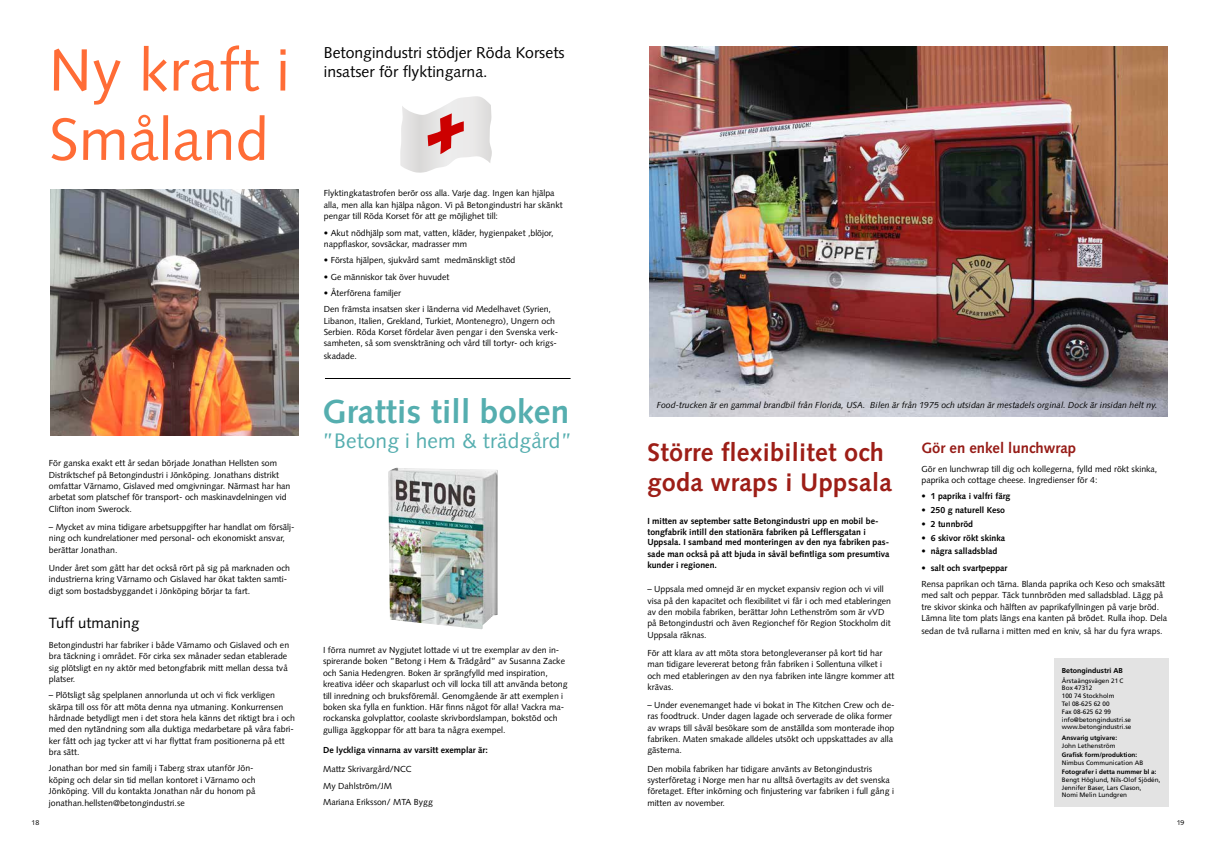
<style>
.page{position:relative;width:1216px;height:856px;background:#fff}
.page>*{position:absolute;margin:0;border:0;box-sizing:border-box;transform-origin:0 0}
.t1{font:59.5px/69.3px "Syntax";letter-spacing:.005em;color:#ff6c36}
.t2{font:700 33.25px "Syntax";letter-spacing:.005em;color:#55aeaf}
.t3{font:700 25.38px/30.4px "Syntax";letter-spacing:.01em;color:#9d1e17}
.t4{font:21px "Syntax";letter-spacing:.005em;color:#55aeaf}
.t5{font:15.75px/18.9px "Syntax";color:#000}
.t6{font:700 14.88px "Syntax";color:#961b16}
.t7{font:14.88px "Syntax";color:#000}
.t8{font:8.75px/11.4px "Syntax";color:#000}
.t9{font:700 8.75px/11.4px "Syntax";color:#000}
.t10{font:italic 8.75px "Syntax";color:#000}
.t11{font:700 7.09px "Frutiger";color:#000}
.t12{font:7px "Syntax";color:#000}
.t13{font:6.39px/7.8px "Frutiger";color:#000}
.t14{font:700 6.39px "Frutiger";color:#000}
</style>
<div class="page">
<img style="left:388px;top:467px;width:110px;height:162px">
<img style="left:50px;top:189px;width:248px;height:246px">
<hr style="left:325px;top:378px;width:245px;height:1px;background:#000">
<svg style="left:400px;top:96px;width:92px;height:77px"></svg>
<img style="left:649px;top:46px;width:518px;height:371px">
<div style="left:1053px;top:658px;width:115px;height:148px;background:#e3e3e3"></div>
<h1 class="t1" style="left:49px;top:35px;width:242px">Ny kraft i<br>Småland</h1>
<p class="t8" style="left:49px;top:457px;width:243px">För ganska exakt ett år sedan började Jonathan Hellsten som Distriktschef på Betongindustri i Jönköping. Jonathans distrikt omfattar Värnamo, Gislaved med omgivningar. Närmast har han arbetat som platschef för transport- och maskinavdelningen vid Clifton inom Swerock.</p>
<p class="t8" style="left:49px;top:521px;width:247px">– Mycket av mina tidigare arbetsuppgifter har handlat om försälj&shy;ning och kundrelationer med personal- och ekonomiskt ansvar, berättar Jonathan.</p>
<p class="t8" style="left:49px;top:562px;width:243px">Under året som gått har det också rört på sig på marknaden och industrierna kring Värnamo och Gislaved har ökat takten samti&shy;digt som bostadsbyggandet i Jönköping börjar ta fart.</p>
<h3 class="t7" style="left:49px;top:614px;width:92px">Tuff utmaning</h3>
<p class="t8" style="left:49px;top:639px;width:242px">Betongindustri har fabriker i både Värnamo och Gislaved och en bra täckning i området. För cirka sex månader sedan etablerade sig plötsligt en ny aktör med betongfabrik mitt mellan dessa två platser.</p>
<p class="t8" style="left:49px;top:689px;width:247px">– Plötsligt såg spelplanen annorlunda ut och vi fick verkligen skärpa till oss för att möta denna nya utmaning. Konkurrensen hårdnade betydligt men i det stora hela känns det riktigt bra i och med den nytändning som alla duktiga medarbetare på våra fabri&shy;ker fått och jag tycker att vi har flyttat fram positionerna på ett bra sätt.</p>
<p class="t8" style="left:49px;top:763px;width:208px">Jonathan bor med sin familj i Taberg strax utanför Jön&shy;köping och delar sin tid mellan kontoret i Värnamo och Jönköping. Vill du kontakta Jonathan når du honom på jonathan.hellsten@betongindustri.se</p>
<h3 class="t5" style="left:324px;top:43px;width:242px">Betongindustri stödjer Röda Korsets insatser för flyktingarna.</h3>
<p class="t8" style="left:324px;top:188px;width:240px">Flyktingkatastrofen berör oss alla. Varje dag. Ingen kan hjälpa alla, men alla kan hjälpa någon. Vi på Betongindustri har skänkt pengar till Röda Korset för att ge möjlighet till:</p>
<p class="t8" style="left:324px;top:227px;width:231px">• Akut nödhjälp som mat, vatten, kläder, hygienpaket ,blöjor, nappflaskor, sovsäckar, madrasser mm</p>
<p class="t8" style="left:324px;top:254px;width:193px">• Första hjälpen, sjukvård samt medmänskligt stöd</p>
<p class="t8" style="left:324px;top:271px;width:127px">• Ge människor tak över huvudet</p>
<p class="t8" style="left:324px;top:285px;width:229px;line-height:16.4px">• Återförena familjer<br>Den främsta insatsen sker i länderna vid Medelhavet (Syrien,</p>
<p class="t8" style="left:324px;top:315px;width:236px">Libanon, Italien, Grekland, Turkiet, Montenegro), Ungern och<br>Serbien. Röda Korset fördelar även pengar i den Svenska verk&shy;samheten, så som svenskträning och vård till tortyr- och krigs-</p>
<p class="t8" style="left:324px;top:350px;width:35px">skadade.</p>
<h2 class="t2" style="left:322px;top:392px;width:248px">Grattis till boken</h2>
<h3 class="t4" style="left:322px;top:428px;width:251px">”Betong i hem &amp; trädgård”</h3>
<p class="t8" style="left:323px;top:644px;width:246px">I förra numret av Nygjutet lottade vi ut tre exemplar av den in&shy;spirerande boken ”Betong i Hem &amp; Trädgård” av Susanna Zacke och Sania Hedengren. Boken är sprängfylld med inspiration, kreativa idéer och skaparlust och vill locka till att använda betong till inredning och bruksföremål. Genomgående är att exemplen i boken ska fylla en funktion. Här finns något för alla! Vackra ma&shy;rockanska golvplattor, coolaste skrivbordslampan, bokstöd och gulliga äggkoppar för att bara ta några exempel.</p>
<p class="t9" style="left:323px;top:744px;width:166px">De lyckliga vinnarna av varsitt exemplar är:</p>
<p class="t8" style="left:323px;top:761px;width:111px;line-height:16.4px">Mattz Skrivargård/NCC<br>My Dahlström/JM<br>Mariana Eriksson/ MTA Bygg</p>
<p class="t10" style="left:656px;top:400px;width:503px">Food-trucken är en gammal brandbil från Florida, USA.   Bilen är från 1975 och utsidan är mestadels orginal. Dock är insidan helt ny.  </p>
<h3 class="t3" style="left:647px;top:437px;width:246px">Större flexibilitet och goda wraps i Uppsala</h3>
<p class="t9" style="left:647px;top:515px;width:232px">I mitten av september satte Betongindustri upp en mobil be&shy;tongfabrik intill den stationära fabriken på Lefflersgatan i</p>
<p class="t9" style="left:647px;top:536px;width:244px;text-align:justify">Uppsala. I samband med monteringen av den nya fabriken pas&shy;sade man också på att bjuda in såväl befintliga som presumtiva kunder i regionen.</p>
<p class="t8" style="left:647px;top:583px;width:245px">– Uppsala med omnejd är en mycket expansiv region och vi vill visa på den kapacitet och flexibilitet vi får i och med etableringen av den mobila fabriken, berättar John Lethenström som är vVD på Betongindustri och även Regionchef för Region Stockholm dit Uppsala räknas.</p>
<p class="t8" style="left:647px;top:647px;width:248px">För att klara av att möta stora betongleveranser på kort tid har man tidigare levererat betong från fabriken i Sollentuna vilket i och med etableringen av den nya fabriken inte längre kommer att krävas.</p>
<p class="t8" style="left:647px;top:699px;width:248px">– Under evenemanget hade vi bokat in The Kitchen Crew och de&shy;ras foodtruck. Under dagen lagade och serverade de olika former av wraps till såväl besökare som de anställda som monterade ihop fabriken. Maten smakade alldeles utsökt och uppskattades av alla gästerna.</p>
<p class="t8" style="left:647px;top:763px;width:248px">Den mobila fabriken har tidigare använts av Betongindustris systerföretag i Norge men har nu alltså övertagits av det svenska företaget. Efter inkörning och finjustering var fabriken i full gång i mitten av november.</p>
<h3 class="t6" style="left:921px;top:439px;width:156px">Gör en enkel lunchwrap</h3>
<p class="t8" style="left:921px;top:463px;width:237px">Gör en lunchwrap till dig och kollegerna, fylld med rökt skinka, paprika och cottage cheese. Ingredienser för 4:</p>
<p class="t9" style="left:921px;top:491px;width:90px">• 1 paprika i valfri färg</p>
<p class="t9" style="left:921px;top:504px;width:85px">• 250 g naturell Keso</p>
<p class="t9" style="left:921px;top:518px;width:53px">• 2 tunnbröd</p>
<p class="t9" style="left:921px;top:532px;width:85px">• 6 skivor rökt skinka</p>
<p class="t9" style="left:921px;top:545px;width:77px">• några salladsblad</p>
<p class="t9" style="left:921px;top:562px;width:88px">• salt och svartpeppar</p>
<p class="t8" style="left:921px;top:578px;width:247px">Rensa paprikan och tärna. Blanda paprika och Keso och smaksätt med salt och peppar. Täck tunnbröden med salladsblad. Lägg på tre skivor skinka och hälften av paprikafyllningen på varje bröd.<br>Lämna lite tom plats längs ena kanten på brödet. Rulla ihop. Dela</p>
<p class="t8" style="left:921px;top:625px;width:243px">sedan de två rullarna i mitten med en kniv, så har du fyra wraps.</p>
<p class="t11" style="left:1061px;top:666px;width:63px">Betongindustri AB</p>
<p class="t13" style="left:1061px;top:676px;width:71px">Årstaängsvägen 21 C<br>Box 47312<br>100 74 Stockholm<br>Tel 08-625 62 00<br>Fax 08-625 62 99 info@betongindustri.se www.betongindustri.se</p>
<p class="t14" style="left:1061px;top:733px;width:57px">Ansvarig utgivare:</p>
<p class="t13" style="left:1061px;top:741px;width:55px">John Lethenström</p>
<p class="t14" style="left:1061px;top:751px;width:77px">Grafisk form/produktion:</p>
<p class="t13" style="left:1061px;top:759px;width:83px">Nimbus Communication AB</p>
<p class="t14" style="left:1061px;top:768px;width:96px">Fotografer i detta nummer bl a:</p>
<p class="t13" style="left:1061px;top:775px;width:100px">Bengt Höglund, Nils-Olof Sjödén,<br>Jennifer Baser, Lars Clason,<br>Nomi Melin Lundgren</p>
<p class="t12" style="left:32px;top:818px;width:9px">18</p>
<p class="t12" style="left:1176px;top:818px;width:9px">19</p>
</div>
